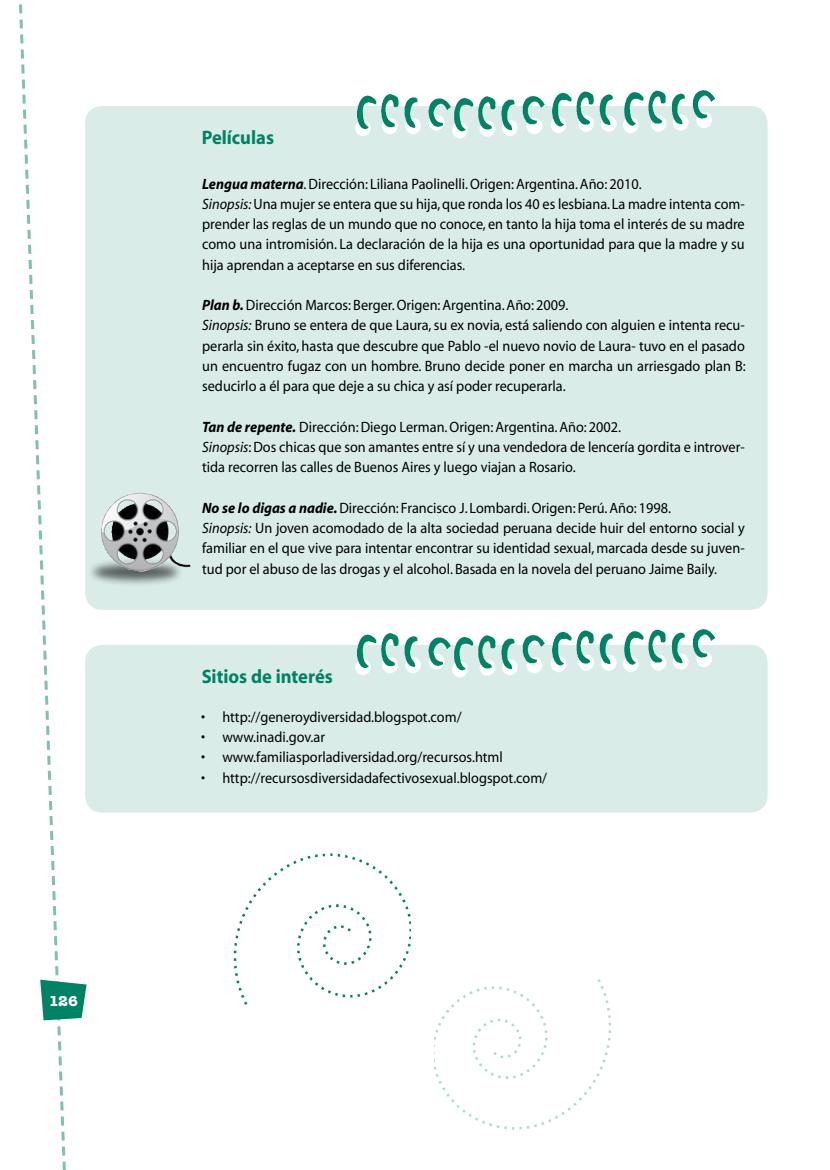
<style>
.page{position:relative;width:830px;height:1170px;background:#fff}
.page>*{position:absolute;margin:0;border:0;box-sizing:border-box;transform-origin:0 0}
.t1{font:700 19.5px "Myriad";color:#008265;scale:.95 1}
.t2{font:15px/20.2px "Myriad";color:#000;scale:.95 1}
.t3{font:700 15px "American Typewriter";color:#fff}
.s1{font-weight:700;font-style:italic}
.s2{font-style:italic}
</style>
<div class="page">
<svg style="left:19px;top:4px;width:47px;height:1165px"></svg>
<svg style="left:40px;top:979px;width:47px;height:41px"></svg>
<div style="left:85px;top:106px;width:682px;height:503px;background:#d9ece8;border-radius:17px"></div>
<div style="left:85px;top:645px;width:682px;height:167px;background:#d9ece8;border-radius:17px"></div>
<img style="left:357px;top:91px;width:357px;height:46px">
<img style="left:357px;top:629px;width:357px;height:47px">
<div style="left:86px;top:556px;width:98px;height:31px;background:#000;opacity:.6"></div>
<img style="left:101px;top:492px;width:90px;height:79px">
<img style="left:233px;top:853px;width:177px;height:152px">
<img style="left:434px;top:979px;width:177px;height:151px">
<p class="t3" style="left:49px;top:988px;width:31px">126</p>
<h1 class="t1" style="left:201px;top:127px;width:78px">Películas</h1>
<p class="t2" style="left:202px;top:174px;width:572px"><span class="s1">Lengua materna</span>. Dirección: Liliana Paolinelli. Origen: Argentina. Año: 2010.<br><span class="s2">Sinopsis:</span> Una mujer se entera que su hija, que ronda los 40 es lesbiana. La madre intenta com&shy;prender las reglas de un mundo que no conoce, en tanto la hija toma el interés de su madre como una intromisión. La declaración de la hija es una oportunidad para que la madre y su hija aprendan a aceptarse en sus diferencias.</p>
<p class="t2" style="left:202px;top:295px;width:573px"><span class="s1">Plan b.</span> Dirección Marcos: Berger. Origen: Argentina. Año: 2009.<br><span class="s2">Sinopsis:</span> Bruno se entera de que Laura, su ex novia, está saliendo con alguien e intenta recu&shy;perarla sin éxito, hasta que descubre que Pablo -el nuevo novio de Laura- tuvo en el pasado un encuentro fugaz con un hombre. Bruno decide poner en marcha un arriesgado plan B: seducirlo a él para que deje a su chica y así poder recuperarla.</p>
<p class="t2" style="left:202px;top:417px;width:572px"><span class="s1">Tan de repente.</span> Dirección: Diego Lerman. Origen: Argentina. Año: 2002.<br><span class="s2">Sinopsis</span>: Dos chicas que son amantes entre sí y una vendedora de lencería gordita e introver&shy;tida recorren las calles de Buenos Aires y luego viajan a Rosario.</p>
<p class="t2" style="left:202px;top:498px;width:572px"><span class="s1">No se lo digas a nadie.</span> Dirección: Francisco J. Lombardi.Origen: Perú.Año: 1998.<br><span class="s2">Sinopsis:</span> Un joven acomodado de la alta sociedad peruana decide huir del entorno social y familiar en el que vive para intentar encontrar su identidad sexual, marcada desde su juven&shy;tud por el abuso de las drogas y el alcohol. Basada en la novela del peruano Jaime Baily.</p>
<h1 class="t1" style="left:201px;top:666px;width:140px">Sitios de interés</h1>
<p class="t2" style="left:201px;top:707px;width:275px">• http://generoydiversidad.blogspot.com/</p>
<p class="t2" style="left:201px;top:727px;width:132px">• www.inadi.gov.ar</p>
<p class="t2" style="left:201px;top:747px;width:319px">• www.familiasporladiversidad.org/recursos.html</p>
<p class="t2" style="left:201px;top:768px;width:365px">• http://recursosdiversidadafectivosexual.blogspot.com/</p>
</div>
